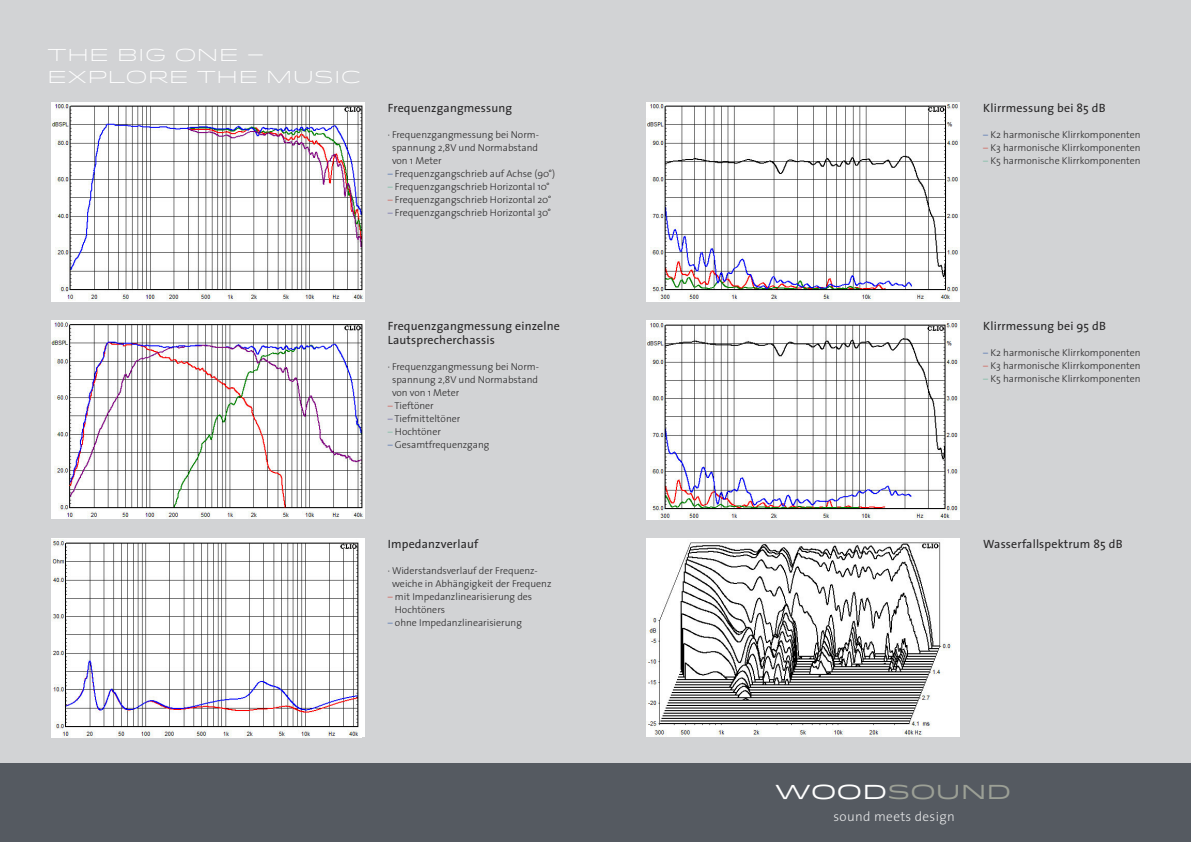
<style>
.page{position:relative;width:1191px;height:842px;background:#d2d3d5}
.page>*{position:absolute;margin:0;border:0;box-sizing:border-box;transform-origin:0 0}
.t1{font:20.2px "Idlewild";color:#9ca096}
.t2{font:300 17.2px/22px "Idlewild";color:#fff}
.t3{font:300 13.3px "The Sans";letter-spacing:.025em;color:#e7e8e9}
.t4{font:12px/14.4px "The Sans";letter-spacing:.015em;color:#272627}
.t5{font:300 10px/13px "The Sans";color:#272627;text-align:justify}
.s1{color:#2d59a6}
.s2{color:#60b493}
.s3{color:#cf3f34}
.s4{color:#5653a0}
.s5{color:#fff}
</style>
<div class="page">
<div style="left:595px;top:763px;width:596px;height:79px;background:#555a61"></div>
<div style="left:0;top:763px;width:595px;height:79px;background:#555a61"></div>
<img style="left:51px;top:103px;width:314px;height:198px">
<img style="left:51px;top:321px;width:314px;height:197px">
<img style="left:51px;top:539px;width:311px;height:198px">
<img style="left:646px;top:103px;width:313px;height:198px">
<img style="left:646px;top:321px;width:313px;height:198px">
<div style="left:646px;top:539px;width:314px;height:198px;background:#fff"></div>
<img style="left:646px;top:542px;width:305px;height:194px">
<h2 class="t2" style="left:47px;top:44px;width:315px">THE BIG ONE –<br>EXPLORE THE MUSIC</h2>
<p class="t4" style="left:388px;top:102px;width:126px">Frequenzgangmessung</p>
<p class="t5" style="left:392px;top:129px;width:148px;text-indent:-4px">· Frequenzgangmessung bei Norm&shy;spannung 2,8V und Normabstand von 1 Meter</p>
<p class="t5" style="left:388px;top:168px;width:169px"><span class="s1">–</span> Frequenzgangschrieb auf Achse (90°)</p>
<p class="t5" style="left:388px;top:181px;width:164px"><span class="s2">–</span> Frequenzgangschrieb Horizontal 10°</p>
<p class="t5" style="left:388px;top:194px;width:165px"><span class="s3">–</span> Frequenzgangschrieb Horizontal 20°</p>
<p class="t5" style="left:388px;top:207px;width:165px"><span class="s4">–</span> Frequenzgangschrieb Horizontal 30°</p>
<p class="t4" style="left:388px;top:319px;width:174px">Frequenzgangmessung einzelne<br>Lautsprecherchassis</p>
<p class="t5" style="left:392px;top:361px;width:148px;text-indent:-4px">· Frequenzgangmessung bei Norm&shy;spannung 2,8V und Normabstand von von 1 Meter</p>
<p class="t5" style="left:388px;top:400px;width:47px"><span class="s3">–</span> Tieftöner</p>
<p class="t5" style="left:388px;top:413px;width:74px"><span class="s4">–</span> Tiefmitteltöner</p>
<p class="t5" style="left:388px;top:426px;width:55px"><span class="s2">–</span> Hochtöner</p>
<p class="t5" style="left:388px;top:439px;width:103px"><span class="s1">–</span> Gesamtfrequenzgang</p>
<p class="t4" style="left:388px;top:537px;width:92px">Impedanzverlauf</p>
<p class="t5" style="left:392px;top:565px;width:161px;text-indent:-4px">· Widerstandsverlauf der Frequenz&shy;weiche in Abhängigkeit der Frequenz</p>
<p class="t5" style="left:395px;top:591px;width:139px;text-indent:-7px"><span class="s3">–</span> mit Impedanzlinearisierung des<br>Hochtöners</p>
<p class="t5" style="left:388px;top:617px;width:136px"><span class="s1">–</span> ohne Impedanzlinearisierung</p>
<p class="t4" style="left:983px;top:102px;width:124px">Klirrmessung bei 85 dB</p>
<p class="t5" style="left:983px;top:129px;width:159px"><span class="s1">–</span> K2 harmonische Klirrkomponenten</p>
<p class="t5" style="left:983px;top:142px;width:159px"><span class="s3">–</span> K3 harmonische Klirrkomponenten</p>
<p class="t5" style="left:983px;top:155px;width:159px"><span class="s2">–</span> K5 harmonische Klirrkomponenten</p>
<p class="t4" style="left:983px;top:319px;width:124px">Klirrmessung bei 95 dB</p>
<p class="t5" style="left:983px;top:347px;width:159px"><span class="s1">–</span> K2 harmonische Klirrkomponenten</p>
<p class="t5" style="left:983px;top:360px;width:159px"><span class="s3">–</span> K3 harmonische Klirrkomponenten</p>
<p class="t5" style="left:983px;top:373px;width:159px"><span class="s2">–</span> K5 harmonische Klirrkomponenten</p>
<p class="t4" style="left:983px;top:537px;width:141px">Wasserfallspektrum 85 dB</p>
<h1 class="t1" style="left:775px;top:780px;width:238px"><span class="s5">WOOD</span>SOUND</h1>
<h3 class="t3" style="left:833px;top:811px;width:123px">sound meets design</h3>
</div>
